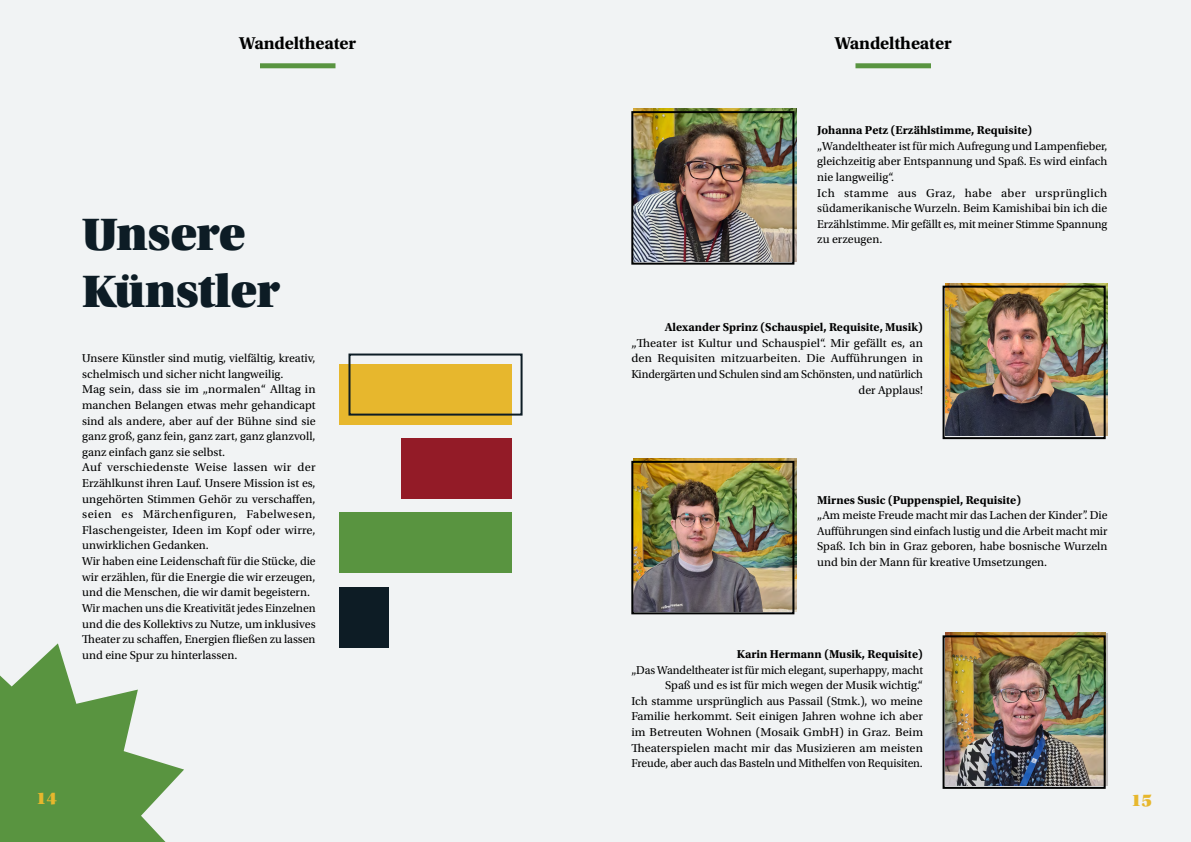
<style>
.page{position:relative;width:1191px;height:842px;background:#f1f3f4}
.page>*{position:absolute;margin:0;border:0;box-sizing:border-box;transform-origin:0 0}
.t1{font:48px/57.6px "Utopia Std Black Headline";letter-spacing:-.01em;color:#0d1c25}
.t2{font:700 18px "Utopia Std";letter-spacing:-.01em;color:#000}
.t3{font:18px "Utopia Std Black Headline";color:#e7b72d}
.t4{font:12px/15.6px "Utopia Std";color:#000}
.t5{font:700 12px "Utopia Std";color:#000}
</style>
<div class="page">
<svg style="left:0;top:643px;width:184px;height:199px"></svg>
<div style="left:339px;top:364px;width:172px;height:61px;background:#e7b72d"></div>
<div style="left:401px;top:438px;width:110px;height:60px;background:#931b27"></div>
<div style="left:339px;top:512px;width:172px;height:60px;background:#599440"></div>
<div style="left:339px;top:587px;width:50px;height:60px;background:#0d1c25"></div>
<div style="left:348px;top:353px;width:174px;height:63px;border:2px solid #0d1c25"></div>
<img style="left:634px;top:109px;width:162px;height:152px">
<div style="left:631px;top:111px;width:163px;height:154px;border:2px solid #000101"></div>
<img style="left:945px;top:283px;width:162px;height:153px">
<div style="left:942px;top:286px;width:163px;height:153px;border:2px solid #000101"></div>
<div style="left:260px;top:63px;width:75px;height:5px;background:#599440"></div>
<div style="left:855px;top:63px;width:76px;height:5px;background:#599440"></div>
<img style="left:634px;top:458px;width:162px;height:153px">
<div style="left:631px;top:461px;width:163px;height:153px;border:2px solid #000101"></div>
<img style="left:945px;top:633px;width:160px;height:153px">
<div style="left:942px;top:635px;width:163px;height:154px;border:2px solid #000101"></div>
<h2 class="t2" style="left:239px;top:33px;width:118px">Wandeltheater</h2>
<h2 class="t2" style="left:834px;top:33px;width:118px">Wandeltheater</h2>
<h1 class="t1" style="left:82px;top:206px;width:199px">Unsere<br>Künstler</h1>
<p class="t4" style="left:82px;top:351px;width:235px">Unsere Künstler sind mutig, vielfältig, kreativ, schelmisch und sicher nicht langweilig.<br>Mag sein, dass sie im „normalen“ Alltag in manchen Belangen etwas mehr gehandicapt sind als andere, aber auf der Bühne sind sie ganz groß, ganz fein, ganz zart, ganz glanzvoll, ganz einfach ganz sie selbst.<br>Auf verschiedenste Weise lassen wir der Erzählkunst ihren Lauf. Unsere Mission ist es, ungehörten Stimmen Gehör zu verschaffen, seien es Märchenfiguren, Fabelwesen, Flaschengeister, Ideen im Kopf oder wirre, unwirklichen Gedanken.<br>Wir haben eine Leidenschaft für die Stücke, die wir erzählen, für die Energie die wir erzeugen, und die Menschen, die wir damit begeistern.<br>Wir machen uns die Kreativität jedes Einzelnen und die des Kollektivs zu Nutze, um inklusives Theater zu schaffen, Energien fließen zu lassen und eine Spur zu hinterlassen.</p>
<p class="t5" style="left:817px;top:123px;width:217px">Johanna Petz (Erzählstimme, Requisite)</p>
<p class="t4" style="left:817px;top:138px;width:292px">„Wandeltheater ist für mich Aufregung und Lampenfieber, gleichzeitig aber Entspannung und Spaß. Es wird einfach nie langweilig“.<br>Ich stamme aus Graz, habe aber ursprünglich südamerikanische Wurzeln. Beim Kamishibai bin ich die Erzählstimme. Mir gefällt es, mit meiner Stimme Spannung zu erzeugen.</p>
<p class="t5" style="left:664px;top:320px;width:260px">Alexander Sprinz (Schauspiel, Requisite, Musik)</p>
<p class="t4" style="left:631px;top:335px;width:293px;text-align:right">„Theater ist Kultur und Schauspiel“. Mir gefällt es, an den Requisiten mitzuarbeiten. Die Aufführungen in Kindergärten und Schulen sind am Schönsten, und natürlich der Applaus!</p>
<p class="t5" style="left:817px;top:493px;width:205px">Mirnes Susic (Puppenspiel, Requisite)</p>
<p class="t4" style="left:817px;top:508px;width:292px;text-align:justify">„Am meiste Freude macht mir das Lachen der Kinder”. Die Aufführungen sind einfach lustig und die Arbeit macht mir Spaß. Ich bin in Graz geboren, habe bosnische Wurzeln und bin der Mann für kreative Umsetzungen.</p>
<p class="t5" style="left:736px;top:647px;width:188px">Karin Hermann (Musik, Requisite)</p>
<p class="t4" style="left:631px;top:662px;width:293px;text-align:right">„Das Wandeltheater ist für mich elegant, superhappy, macht Spaß und es ist für mich wegen der Musik wichtig.“<br>Ich stamme ursprünglich aus Passail (Stmk.), wo meine Familie herkommt. Seit einigen Jahren wohne ich aber im Betreuten Wohnen (Mosaik GmbH) in Graz. Beim Theaterspielen macht mir das Musizieren am meisten Freude, aber auch das Basteln und Mithelfen von Requisiten.</p>
<h2 class="t3" style="left:36px;top:789px;width:22px">14</h2>
<h2 class="t3" style="left:1131px;top:791px;width:22px">15</h2>
</div>
